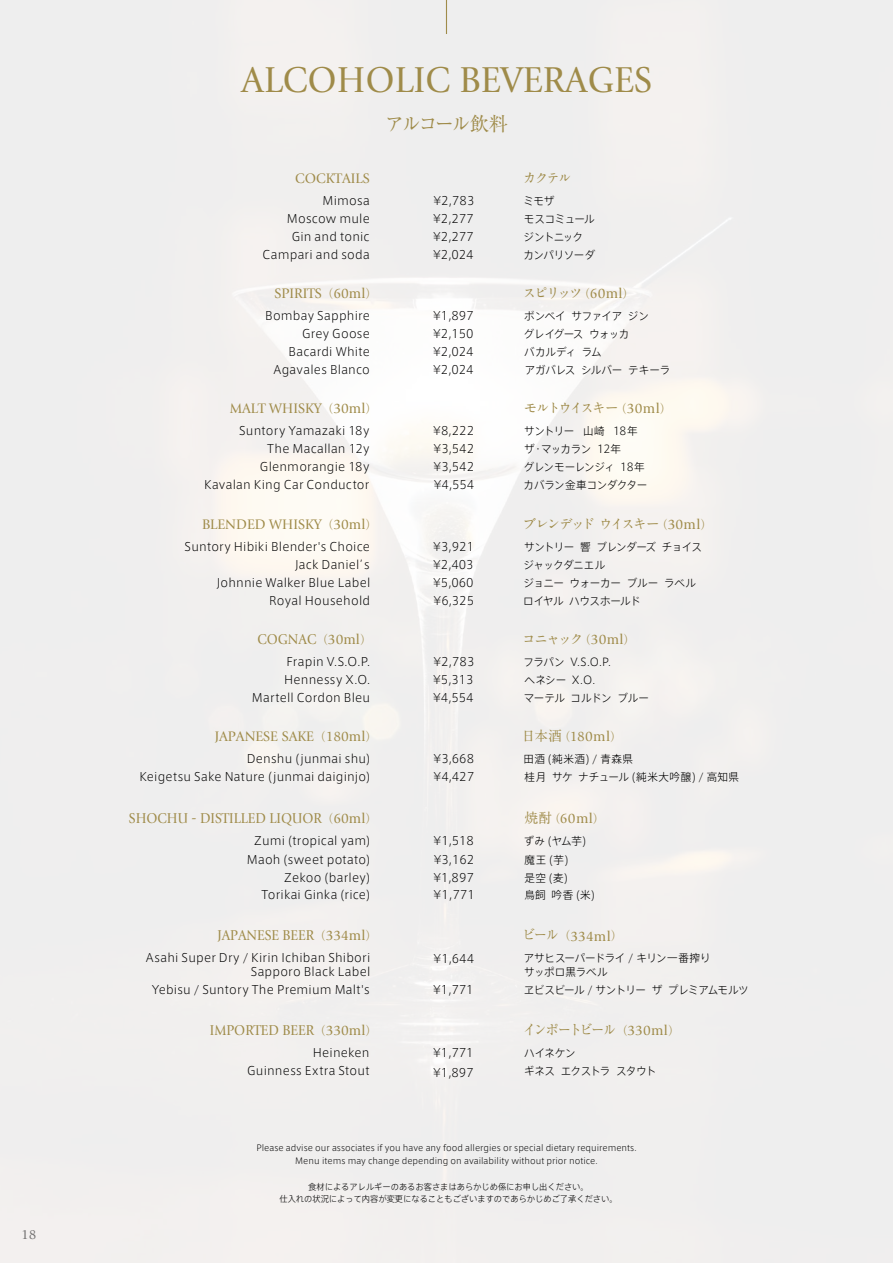
<style>
.page{position:relative;width:893px;height:1263px;background:#fff}
.page>*{position:absolute;margin:0;border:0;box-sizing:border-box;transform-origin:0 0}
.t1{font:37.5px "Giovanni Std";color:#9f8b49;scale:.96 1}
.t2{font:19.5px "Ryumin Pro";letter-spacing:-.11em;color:#9f8b49}
.t3{font:14.85px "Giovanni Std";color:#9f8b49;scale:.91 1}
.t4{font:14.4px "Giovanni Std";color:#9f8b49}
.t5{font:14.1px "Ryumin Pro";letter-spacing:-.1em;color:#9f8b49;scale:.91 1}
.t6{font:700 13.8px "A1 Mincho Std";letter-spacing:-.13em;color:#9f8b49}
.t7{font:700 13.8px "A1 Mincho Std";letter-spacing:-.155em;color:#9f8b49}
.t8{font:13.8px "Giovanni Std";color:#727171}
.t9{font:300 11.7px/17.9px "Axis Std";letter-spacing:.015em;color:#000;text-align:right}
.t10{font:300 10.8px/17.9px "Axis Std";letter-spacing:-.035em;color:#000}
.t11{font:300 10.8px/17.9px "Axis Std";letter-spacing:-.055em;color:#000}
.t12{font:300 10.8px/17.9px "Axis Std";letter-spacing:.045em;color:#000}
.t13{font:300 10.8px "Axis Std";letter-spacing:-.015em;color:#000}
.t14{font:300 8.55px/12.8px "Axis Std";color:#000;text-align:center}
.s1{font-family:"A1 Mincho Std";font-weight:700;font-size:12px}
.s2{font-size:12px}
.s3{font-family:"Giovanni Std";font-weight:400;font-size:14.4px}
.s4{font-family:"A1 Mincho Std";font-weight:700;font-size:13.8px}
.s5{font-family:"Ryumin Pro";font-size:14.1px}
.s6{font-family:"Giovanni Std";font-size:14.4px}
.s7{font-size:14.4px}
</style>
<div class="page">
<hr style="left:446px;top:0;width:1px;height:34px;background:#9f8b49">
<p class="t8" style="left:21px;top:1227px;width:17px">18</p>
<h1 class="t1" style="left:241px;top:59px;width:429px">ALCOHOLIC BEVERAGES</h1>
<p class="t4" style="left:295px;top:171px;width:76px">COCKTAILS</p>
<p class="t9" style="left:262px;top:191px;width:109px">Mimosa<br>Moscow mule<br>Gin and tonic<br>Campari and soda</p>
<p class="t4" style="left:274px;top:285px;width:104px">SPIRITS<span class="s1">（</span>60ml<span class="s1">）</span></p>
<p class="t9" style="left:265px;top:306px;width:106px">Bombay Sapphire<br>Grey Goose<br>Bacardi White<br>Agavales Blanco</p>
<p class="t4" style="left:230px;top:400px;width:149px">MALT WHISKY<span class="s1">（</span>30ml<span class="s1">）</span></p>
<p class="t9" style="left:239px;top:421px;width:132px">Suntory Yamazaki 18y<br>The Macallan 12y<br>Glenmorangie 18y</p>
<h2 class="t2" style="left:385px;top:108px;width:124px">アルコール飲料</h2>
<p class="t9" style="left:433px;top:191px;width:43px;text-align:justify">¥2,783 ¥2,277 ¥2,277 ¥2,024</p>
<p class="t9" style="left:433px;top:306px;width:42px;text-align:justify">¥1,897 ¥2,150 ¥2,024 ¥2,024</p>
<p class="t9" style="left:433px;top:421px;width:43px;text-align:justify">¥8,222 ¥3,542 ¥3,542</p>
<p class="t6" style="left:523px;top:167px;width:50px">カクテル</p>
<p class="t11" style="left:523px;top:192px;width:73px">ミモザ<br>モスコミュールジントニックカンパリソーダ</p>
<p class="t6" style="left:523px;top:281px;width:113px">スピリッツ<span class="s2">（</span><span class="s3">60ml</span><span class="s2">）</span></p>
<p class="t10" style="left:524px;top:307px;width:126px">ボンベイ サファイア ジン</p>
<p class="t10" style="left:524px;top:342px;width:79px">バカルディ ラム</p>
<p class="t11" style="left:524px;top:325px;width:107px">グレイグース ウォッカ</p>
<p class="t13" style="left:525px;top:362px;width:147px">アガバレス シルバー テキーラ</p>
<p class="t7" style="left:524px;top:396px;width:149px">モルトウイスキー<span class="s2">（</span><span class="s3">30ml</span><span class="s2">）</span></p>
<p class="t10" style="left:524px;top:421px;width:122px">サントリー 山崎 18年ザ・マッカラン 12年<br>グレンモーレンジィ 18年</p>
<p class="t9" style="left:204px;top:474px;width:167px">Kavalan King Car Conductor</p>
<p class="t9" style="left:434px;top:474px;width:42px">¥4,554</p>
<p class="t13" style="left:524px;top:476px;width:125px">カバラン金車コンダクター</p>
<p class="t4" style="left:202px;top:516px;width:177px">BLENDED WHISKY<span class="s1">（</span>30ml<span class="s1">）</span></p>
<p class="t9" style="left:185px;top:537px;width:187px">Suntory Hibiki Blender's Choice</p>
<p class="t9" style="left:295px;top:555px;width:76px">Jack Daniel's</p>
<p class="t9" style="left:217px;top:573px;width:155px">Johnnie Walker Blue Label</p>
<p class="t9" style="left:433px;top:537px;width:43px;text-align:left">¥3,921 ¥2,403</p>
<p class="t9" style="left:433px;top:573px;width:42px">¥5,060</p>
<p class="t6" style="left:523px;top:512px;width:191px">ブレンデッドウイスキー<span class="s2">（</span><span class="s3">30ml</span><span class="s2">）</span></p>
<p class="t11" style="left:524px;top:537px;width:180px">サントリー 響 ブレンダーズ チョイス</p>
<p class="t10" style="left:524px;top:573px;width:174px">ジョニー ウォーカー ブルー ラベル</p>
<p class="t10" style="left:524px;top:555px;width:83px">ジャックダニエル</p>
<p class="t9" style="left:269px;top:590px;width:103px">Royal Household</p>
<p class="t9" style="left:434px;top:590px;width:42px">¥6,325</p>
<p class="t10" style="left:523px;top:591px;width:119px">ロイヤル ハウスホールド</p>
<p class="t6" style="left:522px;top:627px;width:114px">コニャック<span class="s2">（</span><span class="s3">30ml</span><span class="s2">）</span></p>
<p class="t10" style="left:523px;top:652px;width:127px">フラパン V.S.O.P.<br>ヘネシー X.O.<br>マーテル コルドン ブルー</p>
<p class="t4" style="left:522px;top:728px;width:102px"><span class="s4">日本酒</span><span class="s1">（</span>180ml<span class="s1">）</span></p>
<p class="t12" style="left:524px;top:749px;width:217px">田酒 (純米酒) / 青森県<br>桂月 サケ ナチュール (純米大吟醸) / 高知県</p>
<p class="t4" style="left:525px;top:810px;width:81px"><span class="s4">焼酎</span><span class="s1">（</span>60ml<span class="s1">）</span></p>
<p class="t10" style="left:524px;top:850px;width:72px">魔王 (芋)<br>是空 (麦)<br>鳥飼 吟香 (米)</p>
<p class="t4" style="left:523px;top:928px;width:101px"><span class="s5">ビール</span><span class="s1">（</span>334ml<span class="s1">）</span></p>
<p class="t10" style="left:524px;top:951px;width:189px;line-height:13.4px">アサヒスーパードライ / キリン一番搾りサッポロ黒ラベル</p>
<p class="t11" style="left:524px;top:980px;width:226px">ヱビスビール / サントリー ザ プレミアムモルツ</p>
<p class="t5" style="left:523px;top:1018px;width:173px">インポートビール<span class="s1">（</span><span class="s6">330ml</span><span class="s1">）</span></p>
<p class="t10" style="left:524px;top:1043px;width:133px">ハイネケン<br>ギネス エクストラ スタウト</p>
<p class="t3" style="left:257px;top:630px;width:127px">COGNAC<span class="s1">（</span><span class="s7">30ml</span><span class="s1">）</span></p>
<p class="t9" style="left:252px;top:652px;width:120px">Frapin V.S.O.P.<br>Hennessy X.O.<br>Martell Cordon Bleu</p>
<p class="t4" style="left:215px;top:728px;width:164px">JAPANESE SAKE<span class="s1">（</span>180ml<span class="s1">）</span></p>
<p class="t9" style="left:139px;top:749px;width:232px">Denshu (junmai shu)<br>Keigetsu Sake Nature (junmai daiginjo)</p>
<p class="t3" style="left:129px;top:810px;width:274px">SHOCHU - DISTILLED LIQUOR<span class="s1">（</span><span class="s7">60ml</span><span class="s1">）</span></p>
<p class="t9" style="left:247px;top:850px;width:125px">Maoh (sweet potato)<br>Zekoo (barley)<br>Torikai Ginka (rice)</p>
<p class="t3" style="left:217px;top:927px;width:177px">JAPANESE BEER<span class="s1">（</span><span class="s7">334ml</span><span class="s1">）</span></p>
<p class="t9" style="left:146px;top:951px;width:226px;line-height:13.4px">Asahi Super Dry / Kirin Ichiban Shibori<br>Sapporo Black Label</p>
<p class="t9" style="left:152px;top:980px;width:220px">Yebisu / Suntory The Premium Malt's</p>
<p class="t3" style="left:210px;top:1022px;width:185px">IMPORTED BEER<span class="s1">（</span><span class="s7">330ml</span><span class="s1">）</span></p>
<p class="t9" style="left:247px;top:1043px;width:124px">Heineken<br>Guinness Extra Stout</p>
<p class="t9" style="left:433px;top:652px;width:43px;text-align:justify">¥2,783 ¥5,313 ¥4,554</p>
<p class="t9" style="left:434px;top:749px;width:42px;text-align:left">¥3,668 ¥4,427</p>
<p class="t9" style="left:254px;top:831px;width:117px">Zumi (tropical yam)</p>
<p class="t9" style="left:434px;top:831px;width:42px">¥1,518</p>
<p class="t10" style="left:524px;top:832px;width:64px">ずみ (ヤム芋)</p>
<p class="t9" style="left:433px;top:850px;width:43px;text-align:justify">¥3,162 ¥1,897 ¥1,771</p>
<p class="t9" style="left:434px;top:948px;width:42px">¥1,644</p>
<p class="t9" style="left:433px;top:980px;width:42px">¥1,771</p>
<p class="t9" style="left:433px;top:1042px;width:42px;line-height:20.2px;text-align:left">¥1,771 ¥1,897</p>
<p class="t14" style="left:256px;top:1141px;width:382px">Please advise our associates if you have any food allergies or special dietary requirements.<br>Menu items may change depending on availability without prior notice.</p>
<p class="t14" style="left:279px;top:1179px;width:340px">食材によるアレルギーのあるお客さまはあらかじめ係にお申し出ください。<br>仕入れの状況によって内容が変更になることもございますのであらかじめご了承ください。</p>
</div>
